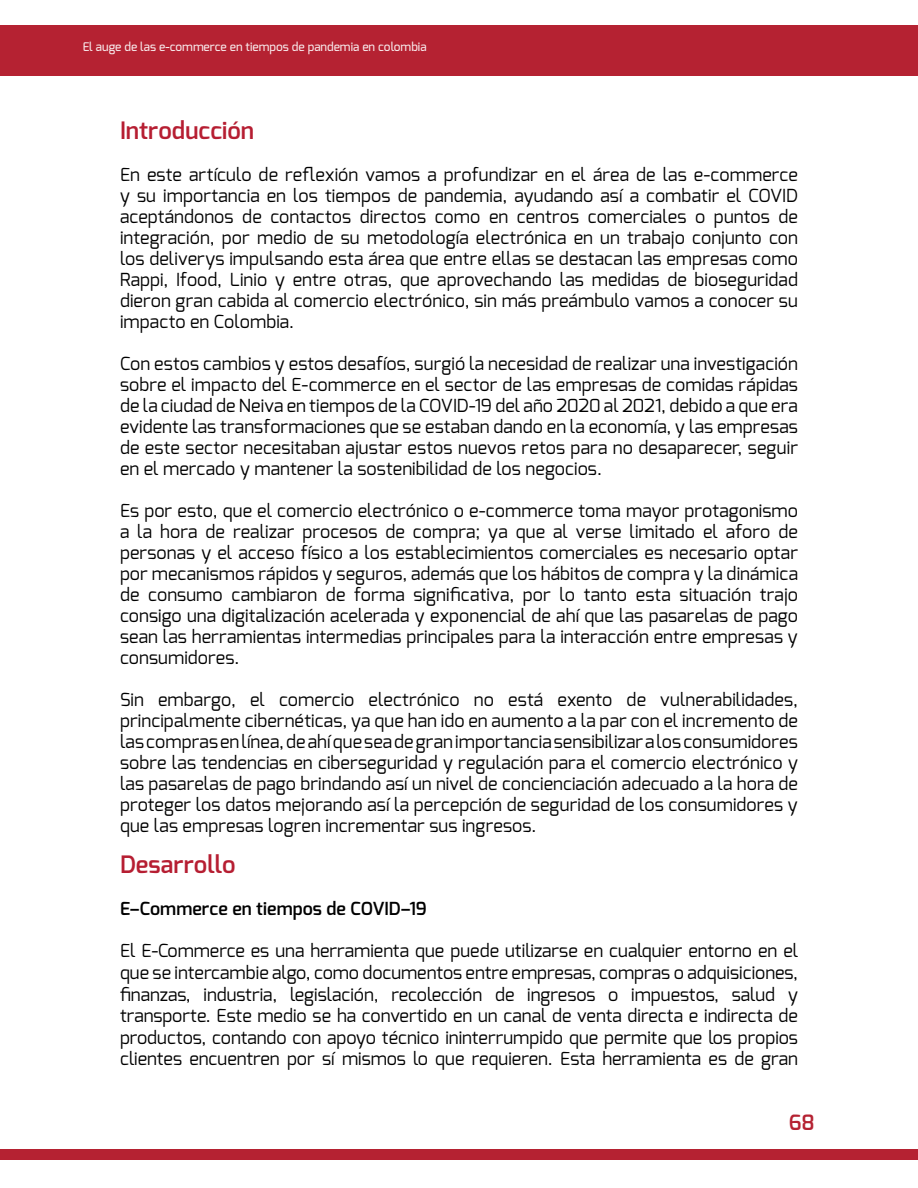
<style>
.page{position:relative;width:918px;height:1188px;background:#fff}
.page>*{position:absolute;margin:0;border:0;box-sizing:border-box;transform-origin:0 0}
.t1{font:600 24px "Exo";color:#b61e32}
.t2{font:600 21px "Exo";color:#b52232}
.t3{font:18px/21px "Exo";color:#000;text-align:justify}
.t4{font:600 18px "Exo";letter-spacing:.005em;color:#000}
.t5{font:500 12px "Exo";color:#fff}
</style>
<div class="page">
<div style="left:0;top:25px;width:918px;height:51px;background:#b52232"></div>
<div style="left:0;top:1150px;width:918px;height:10px;background:#b52232"></div>
<p class="t5" style="left:82px;top:39px;width:346px">El auge de las e-commerce en tiempos de pandemia en colombia</p>
<h1 class="t1" style="left:120px;top:115px;width:136px">Introducción</h1>
<p class="t3" style="left:120px;top:164px;width:680px">En este artículo de reflexión vamos a profundizar en el área de las e-commerce y su importancia en los tiempos de pandemia, ayudando así a combatir el COVID aceptándonos de contactos directos como en centros comerciales o puntos de integración, por medio de su metodología electrónica en un trabajo conjunto con los deliverys impulsando esta área que entre ellas se destacan las empresas como Rappi, Ifood, Linio y entre otras, que aprovechando las medidas de bioseguridad dieron gran cabida al comercio electrónico, sin más preámbulo vamos a conocer su impacto en Colombia.</p>
<p class="t3" style="left:120px;top:353px;width:680px">Con estos cambios y estos desafíos, surgió la necesidad de realizar una investigación sobre el impacto del E-commerce en el sector de las empresas de comidas rápidas de la ciudad de Neiva en tiempos de la COVID-19 del año 2020 al 2021, debido a que era evidente las transformaciones que se estaban dando en la economía, y las empresas de este sector necesitaban ajustar estos nuevos retos para no desaparecer, seguir en el mercado y mantener la sostenibilidad de los negocios.</p>
<p class="t3" style="left:120px;top:500px;width:680px">Es por esto, que el comercio electrónico o e-commerce toma mayor protagonismo a la hora de realizar procesos de compra; ya que al verse limitado el aforo de personas y el acceso físico a los establecimientos comerciales es necesario optar por mecanismos rápidos y seguros, además que los hábitos de compra y la dinámica de consumo cambiaron de forma significativa, por lo tanto esta situación trajo consigo una digitalización acelerada y exponencial de ahí que las pasarelas de pago sean las herramientas intermedias principales para la interacción entre empresas y consumidores.</p>
<p class="t3" style="left:120px;top:689px;width:680px">Sin embargo, el comercio electrónico no está exento de vulnerabilidades, principalmente cibernéticas, ya que han ido en aumento a la par con el incremento de las compras en línea, de ahí que sea de gran importancia sensibilizar a los consumidores sobre las tendencias en ciberseguridad y regulación para el comercio electrónico y las pasarelas de pago brindando así un nivel de concienciación adecuado a la hora de proteger los datos mejorando así la percepción de seguridad de los consumidores y que las empresas logren incrementar sus ingresos.</p>
<h1 class="t1" style="left:120px;top:849px;width:117px">Desarrollo</h1>
<p class="t4" style="left:120px;top:897px;width:308px">E–Commerce en tiempos de COVID–19</p>
<p class="t3" style="left:120px;top:940px;width:680px;line-height:21.6px">El E-Commerce es una herramienta que puede utilizarse en cualquier entorno en el que se intercambie algo, como documentos entre empresas, compras o adquisiciones, finanzas, industria, legislación, recolección de ingresos o impuestos, salud y transporte. Este medio se ha convertido en un canal de venta directa e indirecta de productos, contando con apoyo técnico ininterrumpido que permite que los propios clientes encuentren por sí mismos lo que requieren. Esta herramienta es de gran</p>
<p class="t2" style="left:789px;top:1109px;width:28px">68</p>
</div>
